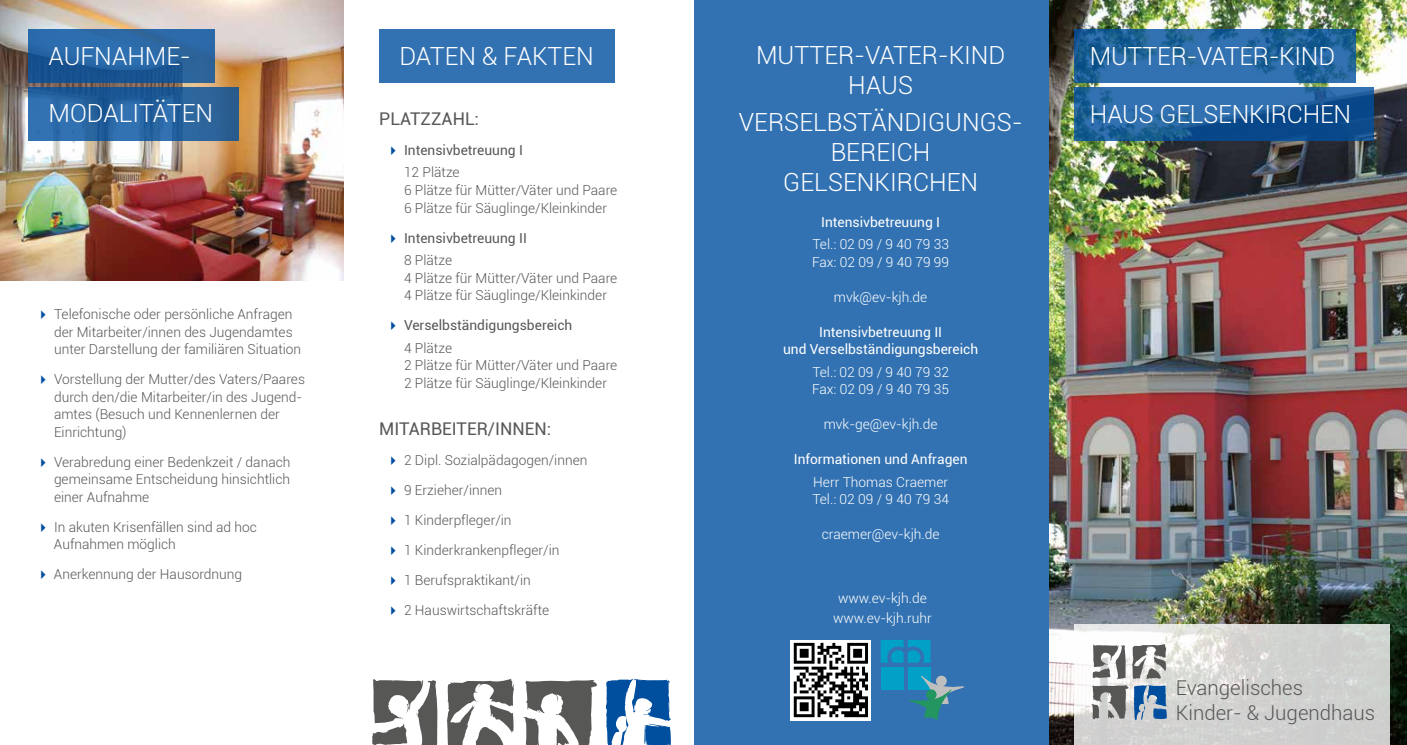
<style>
.page{position:relative;width:1407px;height:745px;background:#fff}
.page>*{position:absolute;margin:0;border:0;box-sizing:border-box;transform-origin:0 0}
.t1{font:300 25px/30px "Roboto";color:#fff;text-align:center}
.t2{font:300 20.38px/24.5px "Roboto";color:#575756}
.t3{font:17.5px "Roboto";color:#575756}
.t4{font:300 13.75px/17.5px "Roboto";color:#575756}
.t5{font:300 13.75px/17.5px "Roboto";color:#fff}
.t6{font:13.75px/17.5px "Roboto";color:#fff;text-align:center}
.t7{font:13.75px "Roboto";color:#575756}
</style>
<div class="page">
<img style="left:0;top:0;width:344px;height:280px">
<div style="left:694px;top:0;width:355px;height:744px;background:#3372b2"></div>
<img style="left:1049px;top:0;width:358px;height:744px">
<svg style="left:1074px;top:30px;width:281px;height:53px;background:#2668a2"></svg>
<svg style="left:1074px;top:87px;width:299px;height:53px;background:#1e5e9d"></svg>
<svg style="left:791px;top:640px;width:80px;height:79px"></svg>
<svg style="left:794px;top:642px;width:74px;height:74px;background:#7a7a7a"></svg>
<svg style="left:1074px;top:624px;width:315px;height:120px;background:#d7d7d5"></svg>
<div style="left:881px;top:666px;width:22px;height:23px;background:#00a0c7"></div>
<div style="left:908px;top:666px;width:22px;height:23px;background:#00a0c7"></div>
<svg style="left:881px;top:640px;width:49px;height:22px"></svg>
<svg style="left:909px;top:675px;width:55px;height:45px"></svg>
<div style="left:379px;top:30px;width:236px;height:53px;background:#3372b2"></div>
<svg style="left:28px;top:30px;width:186px;height:53px;background:#2562a0"></svg>
<svg style="left:28px;top:87px;width:211px;height:53px;background:#2864a0"></svg>
<svg style="left:1091px;top:643px;width:76px;height:76px"></svg>
<svg style="left:372px;top:679px;width:66px;height:65px"></svg>
<svg style="left:523px;top:680px;width:74px;height:64px"></svg>
<svg style="left:446px;top:678px;width:68px;height:66px"></svg>
<svg style="left:606px;top:679px;width:65px;height:65px"></svg>
<h1 class="t1" style="left:49px;top:40px;width:144px">AUFNAHME-</h1>
<h1 class="t1" style="left:399px;top:40px;width:196px">DATEN &amp; FAKTEN</h1>
<h1 class="t1" style="left:49px;top:97px;width:166px">MODALITÄTEN</h1>
<p class="t3" style="left:379px;top:106px;width:101px">PLATZZAHL:</p>
<p class="t7" style="left:404px;top:140px;width:120px">Intensivbetreuung I</p>
<p class="t4" style="left:404px;top:163px;width:215px">12 Plätze<br>6 Plätze für Mütter/Väter und Paare<br>6 Plätze für Säuglinge/Kleinkinder</p>
<p class="t7" style="left:404px;top:228px;width:124px">Intensivbetreuung II</p>
<p class="t4" style="left:404px;top:251px;width:215px">8 Plätze<br>4 Plätze für Mütter/Väter und Paare<br>4 Plätze für Säuglinge/Kleinkinder</p>
<p class="t7" style="left:404px;top:315px;width:170px">Verselbständigungsbereich</p>
<p class="t4" style="left:404px;top:338px;width:215px">4 Plätze<br>2 Plätze für Mütter/Väter und Paare<br>2 Plätze für Säuglinge/Kleinkinder</p>
<p class="t3" style="left:379px;top:416px;width:173px">MITARBEITER/INNEN:</p>
<p class="t4" style="left:404px;top:444px;width:185px;line-height:30px">2 Dipl. Sozialpädagogen/innen<br>9 Erzieher/innen<br>1 Kinderpfleger/in<br>1 Kinderkrankenpfleger/in<br>1 Berufspraktikant/in<br>2 Hauswirtschaftskräfte</p>
<p class="t4" style="left:54px;top:304px;width:249px">Telefonische oder persönliche Anfragen der Mitarbeiter/innen des Jugendamtes unter Darstellung der familiären Situation</p>
<p class="t4" style="left:54px;top:370px;width:252px">Vorstellung der Mutter/des Vaters/Paares durch den/die Mitarbeiter/in des Jugend&shy;amtes (Besuch und Kennenlernen der Einrichtung)</p>
<p class="t4" style="left:54px;top:452px;width:238px;text-align:justify">Verabredung einer Bedenkzeit / danach gemeinsame Entscheidung hinsichtlich einer Aufnahme</p>
<p class="t4" style="left:54px;top:517px;width:204px">In akuten Krisenfällen sind ad hoc<br>Aufnahmen möglich</p>
<p class="t4" style="left:54px;top:565px;width:190px">Anerkennung der Hausordnung</p>
<h1 class="t1" style="left:756px;top:39px;width:251px">MUTTER-VATER-KIND<br>HAUS</h1>
<h1 class="t1" style="left:739px;top:107px;width:285px">VERSELBSTÄNDIGUNGS-<br>BEREICH<br>GELSENKIRCHEN</h1>
<p class="t6" style="left:821px;top:212px;width:120px">Intensivbetreuung I</p>
<p class="t5" style="left:812px;top:235px;width:139px">Tel.: 02 09 / 9 40 79 33<br>Fax: 02 09 / 9 40 79 99</p>
<p class="t5" style="left:834px;top:287px;width:95px">mvk@ev-kjh.de</p>
<p class="t6" style="left:783px;top:322px;width:197px">Intensivbetreuung II<br>und Verselbständigungsbereich</p>
<p class="t5" style="left:812px;top:362px;width:139px">Tel.: 02 09 / 9 40 79 32<br>Fax: 02 09 / 9 40 79 35</p>
<p class="t5" style="left:824px;top:415px;width:115px">mvk-ge@ev-kjh.de</p>
<p class="t6" style="left:794px;top:450px;width:175px">Informationen und Anfragen</p>
<p class="t5" style="left:812px;top:472px;width:138px">Herr Thomas Craemer<br>Tel.: 02 09 / 9 40 79 34</p>
<p class="t5" style="left:822px;top:525px;width:119px">craemer@ev-kjh.de</p>
<p class="t5" style="left:833px;top:587px;width:100px;line-height:20px;text-align:center">www.ev-kjh.de www.ev-kjh.ruhr</p>
<h1 class="t1" style="left:1090px;top:41px;width:247px">MUTTER-VATER-KIND</h1>
<h1 class="t1" style="left:1090px;top:98px;width:263px">HAUS GELSENKIRCHEN</h1>
<h2 class="t2" style="left:1176px;top:674px;width:201px">Evangelisches<br>Kinder- &amp; Jugendhaus</h2>
</div>
